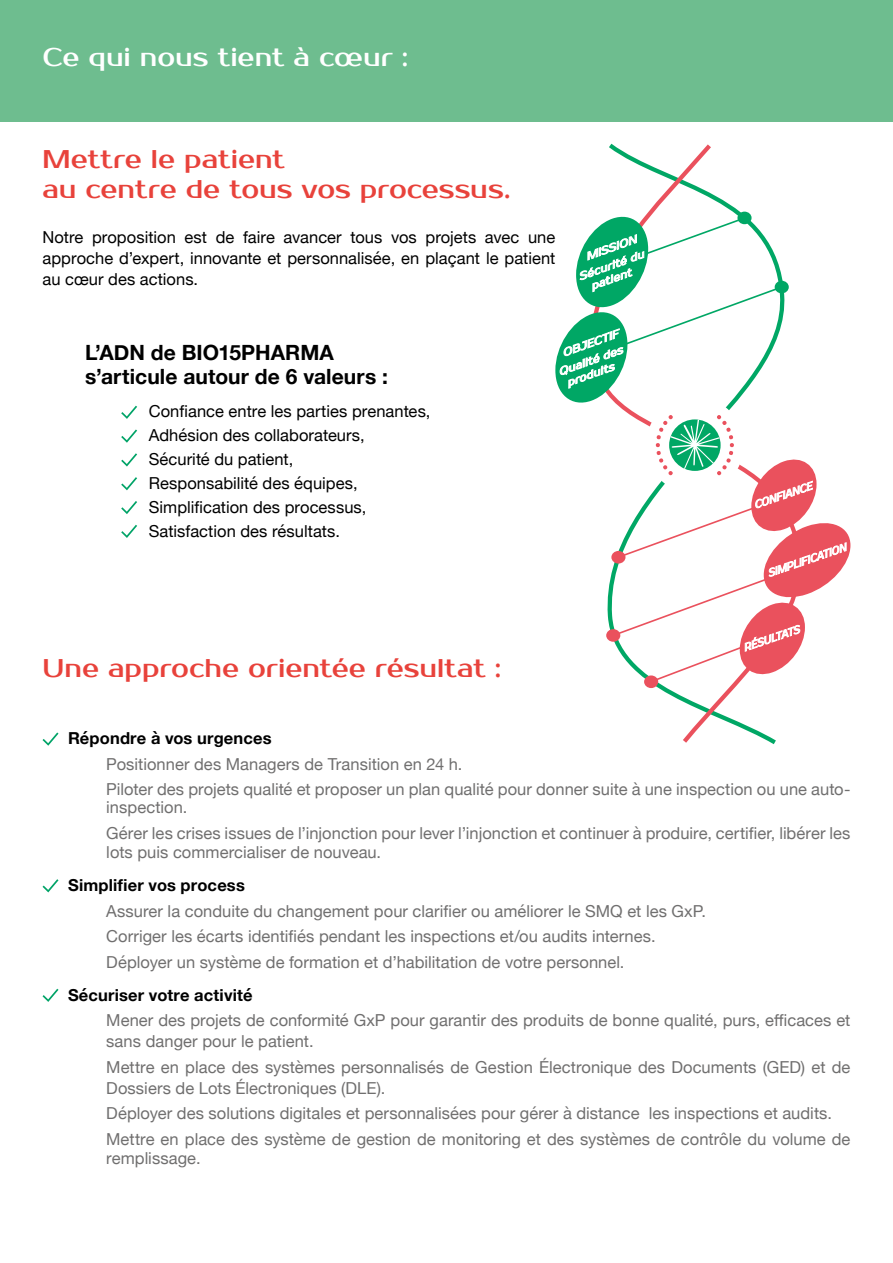
<style>
.page{position:relative;width:893px;height:1263px;background:#fff}
.page>*{position:absolute;margin:0;border:0;box-sizing:border-box;transform-origin:0 0}
.t1{font:25.5px/30px "Prosto One";color:#e8423b}
.t2{font:25.5px "Prosto One";color:#fff}
.t3{font:700 21px/24px "Helvetica Neue";letter-spacing:.005em;color:#000}
.t4{font:16.5px/25.5px "Helvetica Neue";letter-spacing:.005em;color:#706f6f}
.t5{font:16.5px/24px "Helvetica Neue";letter-spacing:.005em;color:#000;text-align:justify}
.t6{font:700 16.5px "Helvetica Neue";letter-spacing:.01em;color:#000}
</style>
<div class="page">
<div style="left:0;top:0;width:893px;height:121px;background:#6ebd8f"></div>
<svg style="left:121px;top:406px;width:16px;height:13px"></svg>
<svg style="left:121px;top:429px;width:16px;height:14px"></svg>
<svg style="left:121px;top:453px;width:16px;height:13px"></svg>
<svg style="left:121px;top:477px;width:16px;height:13px"></svg>
<svg style="left:121px;top:501px;width:16px;height:13px"></svg>
<svg style="left:121px;top:525px;width:16px;height:13px"></svg>
<svg style="left:43px;top:732px;width:16px;height:14px"></svg>
<svg style="left:43px;top:879px;width:16px;height:13px"></svg>
<svg style="left:43px;top:989px;width:16px;height:13px"></svg>
<svg style="left:607px;top:143px;width:182px;height:602px"></svg>
<div style="left:775px;top:281px;width:14px;height:12px;background:#00a765;border-radius:50%"></div>
<svg style="left:606px;top:629px;width:14px;height:13px"></svg>
<div style="left:644px;top:675px;width:14px;height:13px;background:#ea515d;border-radius:50%"></div>
<div style="left:646px;top:396px;width:98px;height:98px;background:#fff;border-radius:50%"></div>
<svg style="left:555px;top:212px;width:229px;height:196px"></svg>
<svg style="left:611px;top:415px;width:239px;height:269px"></svg>
<h1 class="t2" style="left:43px;top:43px;width:367px">Ce qui nous tient à cœur :</h1>
<h1 class="t1" style="left:43px;top:145px;width:469px">Mettre le patient<br>au centre de tous vos processus.</h1>
<p class="t5" style="left:43px;top:227px;width:514px;line-height:21px">Notre proposition est de faire avancer tous vos projets avec une approche d’expert, innovante et personnalisée, en plaçant le patient au cœur des actions.</p>
<p class="t3" style="left:85px;top:341px;width:304px">L’ADN de BIO15PHARMA s’articule autour de 6 valeurs :</p>
<p class="t5" style="left:149px;top:400px;width:283px;text-align:left">Confiance entre les parties prenantes,<br>Adhésion des collaborateurs,<br>Sécurité du patient,<br>Responsabilité des équipes,<br>Simplification des processus,<br>Satisfaction des résultats.</p>
<h1 class="t1" style="left:43px;top:653px;width:460px">Une approche orientée résultat :</h1>
<p class="t6" style="left:68px;top:725px;width:205px">Répondre à vos urgences</p>
<p class="t4" style="left:106px;top:752px;width:746px">Positionner des Managers de Transition en 24 h.<br>Piloter des projets qualité et proposer un plan qualité pour donner suite à une inspection ou une auto-</p>
<p class="t4" style="left:106px;top:795px;width:746px">inspection.<br>Gérer les crises issues de l’injonction pour lever l’injonction et continuer à produire, certifier, libérer les</p>
<p class="t4" style="left:106px;top:840px;width:276px">lots puis commercialiser de nouveau.</p>
<p class="t6" style="left:68px;top:872px;width:178px">Simplifier vos process</p>
<p class="t4" style="left:106px;top:899px;width:601px">Assurer la conduite du changement pour clarifier ou améliorer le SMQ et les GxP.<br>Corriger les écarts identifiés pendant les inspections et/ou audits internes.<br>Déployer un système de formation et d’habilitation de votre personnel.</p>
<p class="t6" style="left:68px;top:982px;width:186px">Sécuriser votre activité</p>
<p class="t4" style="left:106px;top:1011px;width:746px;line-height:21px">Mener des projets de conformité GxP pour garantir des produits de bonne qualité, purs, efficaces et sans danger pour le patient.</p>
<p class="t4" style="left:106px;top:1057px;width:746px;line-height:21px">Mettre en place des systèmes personnalisés de Gestion Électronique des Documents (GED) et de<br>Dossiers de Lots Électroniques (DLE).</p>
<p class="t4" style="left:106px;top:1101px;width:746px">Déployer des solutions digitales et personnalisées pour gérer à distance les inspections et audits.<br>Mettre en place des système de gestion de monitoring et des systèmes de contrôle du volume de</p>
<p class="t4" style="left:106px;top:1146px;width:96px">remplissage.</p>
</div>
